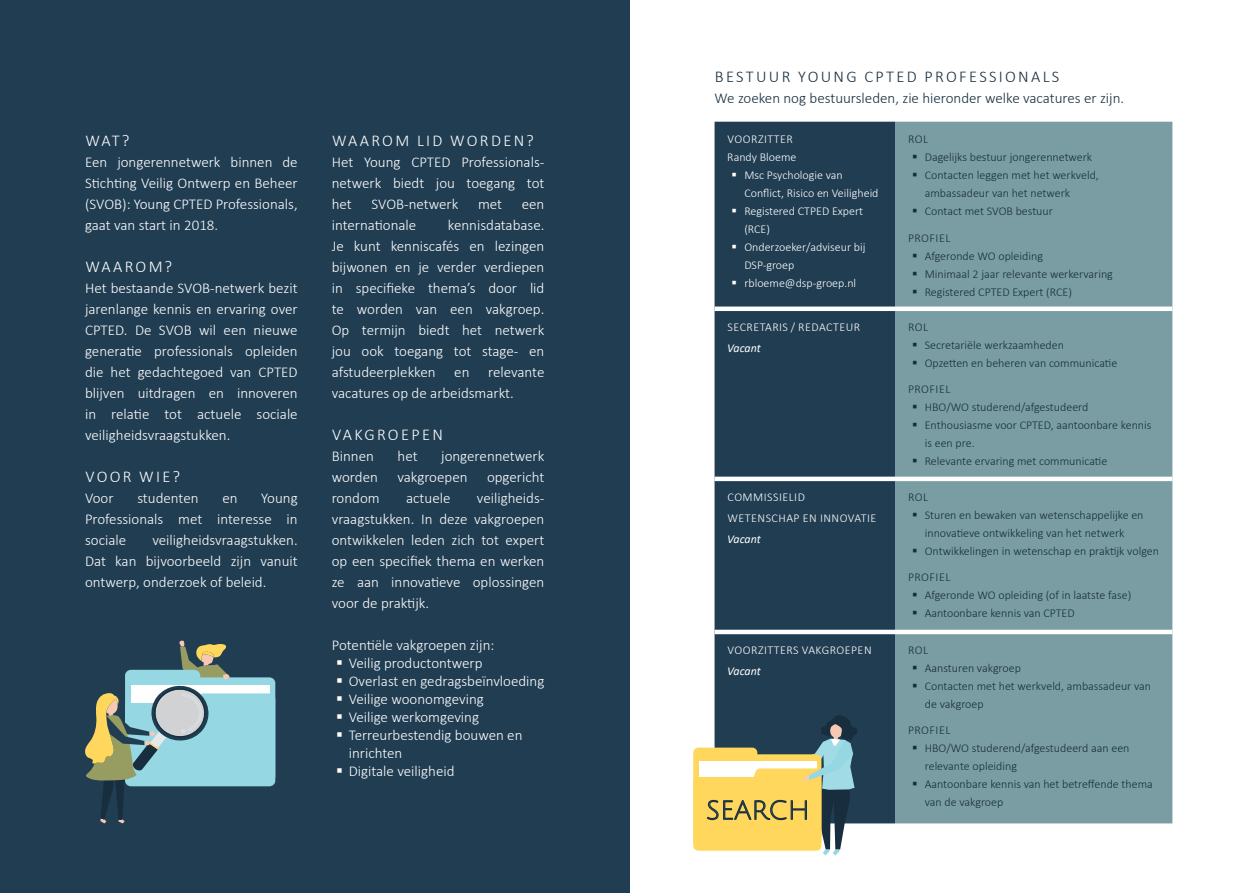
<style>
.page{position:relative;width:1259px;height:893px;background:#fff}
.page>*{position:absolute;margin:0;border:0;box-sizing:border-box;transform-origin:0 0}
.t1{font:300 16.5px "Calibri";letter-spacing:.14em;color:#fff}
.t2{font:300 16.5px "Calibri";letter-spacing:.14em;color:#172d3d}
.t3{font:300 15px/21px "Calibri";color:#fff;text-align:justify}
.t4{font:300 15px "Calibri";color:#172d3d}
.t5{font:300 12px/18px "Calibri";color:#172d3d}
.t6{font:300 12px/18px "Calibri";color:#fff}
.t7{font:300 12px "Calibri";letter-spacing:.04em;color:#fff}
.t8{font:300 12px "Calibri";letter-spacing:.04em;color:#172d3d}
.t9{font:italic 12px "Calibri";letter-spacing:-.005em;color:#fff}
</style>
<div class="page">
<div style="left:0;top:0;width:629px;height:893px;background:#203d52"></div>
<div style="left:714px;top:122px;width:181px;height:701px;background:#203d52"></div>
<div style="left:895px;top:122px;width:277px;height:701px;background:#799da3"></div>
<hr style="left:714px;top:307px;width:181px;height:4px;background:#fff">
<hr style="left:895px;top:307px;width:277px;height:4px;background:#fff">
<hr style="left:714px;top:477px;width:181px;height:4px;background:#fff">
<hr style="left:895px;top:477px;width:277px;height:4px;background:#fff">
<hr style="left:714px;top:630px;width:181px;height:4px;background:#fff">
<hr style="left:895px;top:630px;width:277px;height:4px;background:#fff">
<svg style="left:85px;top:641px;width:190px;height:182px"></svg>
<svg style="left:693px;top:715px;width:164px;height:140px;background:#b1ab78"></svg>
<svg style="left:732px;top:173px;width:4px;height:4px"></svg>
<svg style="left:732px;top:209px;width:4px;height:4px"></svg>
<svg style="left:732px;top:245px;width:4px;height:4px"></svg>
<svg style="left:732px;top:281px;width:4px;height:4px"></svg>
<svg style="left:913px;top:155px;width:3px;height:4px"></svg>
<svg style="left:913px;top:173px;width:3px;height:4px"></svg>
<svg style="left:913px;top:209px;width:3px;height:4px"></svg>
<svg style="left:913px;top:342px;width:3px;height:4px"></svg>
<svg style="left:913px;top:360px;width:3px;height:4px"></svg>
<svg style="left:913px;top:512px;width:3px;height:4px"></svg>
<svg style="left:913px;top:548px;width:3px;height:4px"></svg>
<svg style="left:913px;top:746px;width:3px;height:4px"></svg>
<svg style="left:913px;top:782px;width:3px;height:4px"></svg>
<p class="t1" style="left:85px;top:131px;width:45px">WAT?</p>
<p class="t3" style="left:85px;top:152px;width:214px">Een jongerennetwerk binnen de Stichting Veilig Ontwerp en Beheer (SVOB): Young CPTED Professionals, gaat van start in 2018.</p>
<p class="t1" style="left:85px;top:257px;width:88px">WAAROM?</p>
<p class="t3" style="left:85px;top:278px;width:214px">Het bestaande SVOB-netwerk bezit jarenlange kennis en ervaring over CPTED. De SVOB wil een nieuwe generatie professionals opleiden die het gedachtegoed van CPTED blijven uitdragen en innoveren in relatie tot actuele sociale veiligheidsvraagstukken.</p>
<p class="t1" style="left:85px;top:467px;width:96px">VOOR WIE?</p>
<p class="t3" style="left:85px;top:488px;width:30px">Voor</p>
<p class="t3" style="left:137px;top:488px;width:63px">studenten</p>
<p class="t3" style="left:222px;top:488px;width:17px">en</p>
<p class="t3" style="left:85px;top:488px;width:214px;text-indent:176px">Young Professionals met interesse in sociale</p>
<p class="t3" style="left:85px;top:530px;width:214px;text-indent:67px">veiligheidsvraagstukken.<br>Dat kan bijvoorbeeld zijn vanuit ontwerp, onderzoek of beleid.</p>
<p class="t1" style="left:332px;top:131px;width:203px">WAAROM LID WORDEN?</p>
<p class="t3" style="left:332px;top:152px;width:214px">Het Young CPTED Professionals&shy;netwerk biedt jou toegang tot het</p>
<p class="t3" style="left:371px;top:194px;width:88px">SVOB-netwerk</p>
<p class="t3" style="left:478px;top:194px;width:26px">met</p>
<p class="t3" style="left:522px;top:194px;width:24px">een</p>
<p class="t3" style="left:332px;top:215px;width:86px">internationale</p>
<p class="t3" style="left:332px;top:215px;width:214px;text-indent:116px">kennisdatabase.<br>Je kunt kenniscafés en lezingen bijwonen en je verder verdiepen in specifieke thema’s door lid te worden van een vakgroep.<br>Op termijn biedt het netwerk jou ook toegang tot stage- en afstudeerplekken en relevante vacatures op de arbeidsmarkt.</p>
<p class="t1" style="left:332px;top:425px;width:112px">VAKGROEPEN</p>
<p class="t3" style="left:332px;top:446px;width:44px">Binnen</p>
<p class="t3" style="left:397px;top:446px;width:22px">het</p>
<p class="t3" style="left:441px;top:446px;width:105px">jongerennetwerk</p>
<p class="t3" style="left:332px;top:467px;width:48px">worden</p>
<p class="t3" style="left:397px;top:467px;width:72px">vakgroepen</p>
<p class="t3" style="left:487px;top:467px;width:59px">opgericht</p>
<p class="t3" style="left:332px;top:488px;width:49px">rondom</p>
<p class="t3" style="left:406px;top:488px;width:46px">actuele</p>
<p class="t3" style="left:332px;top:488px;width:214px;text-indent:145px">veiligheids&shy;vraagstukken. In deze vakgroepen ontwikkelen leden zich tot expert op een specifiek thema en werken ze aan innovatieve oplossingen voor de praktijk.</p>
<p class="t3" style="left:332px;top:635px;width:164px">Potentiële vakgroepen zijn:</p>
<p class="t3" style="left:349px;top:653px;width:135px">Veilig productontwerp</p>
<p class="t3" style="left:349px;top:671px;width:197px">Overlast en gedragsbeïnvloeding</p>
<p class="t3" style="left:349px;top:689px;width:137px">Veilige woonomgeving</p>
<p class="t3" style="left:349px;top:707px;width:132px">Veilige werkomgeving</p>
<p class="t3" style="left:349px;top:726px;width:175px;line-height:18px">Terreurbestendig bouwen en inrichten</p>
<p class="t3" style="left:349px;top:761px;width:107px">Digitale veiligheid</p>
<p class="t2" style="left:715px;top:66px;width:346px">BESTUUR YOUNG CPTED PROFESSIONALS</p>
<p class="t4" style="left:714px;top:89px;width:411px">We zoeken nog bestuursleden, zie hieronder welke vacatures er zijn.</p>
<p class="t7" style="left:727px;top:132px;width:67px">VOORZITTER</p>
<p class="t6" style="left:727px;top:148px;width:71px">Randy Bloeme</p>
<p class="t6" style="left:744px;top:166px;width:136px">Msc Psychologie van<br>Conflict, Risico en Veiligheid</p>
<p class="t6" style="left:744px;top:202px;width:120px">Registered CTPED Expert (RCE)</p>
<p class="t6" style="left:744px;top:238px;width:123px">Onderzoeker/adviseur bij<br>DSP-groep</p>
<p class="t6" style="left:744px;top:274px;width:113px">rbloeme@dsp-groep.nl</p>
<p class="t5" style="left:908px;top:130px;width:22px">ROL</p>
<p class="t5" style="left:924px;top:148px;width:169px">Dagelijks bestuur jongerennetwerk</p>
<p class="t5" style="left:924px;top:166px;width:176px">Contacten leggen met het werkveld, ambassadeur van het netwerk</p>
<p class="t5" style="left:924px;top:202px;width:130px">Contact met SVOB bestuur</p>
<p class="t8" style="left:908px;top:231px;width:44px">PROFIEL</p>
<p class="t5" style="left:924px;top:247px;width:120px">Afgeronde WO opleiding</p>
<p class="t5" style="left:924px;top:265px;width:190px">Minimaal 2 jaar relevante werkervaring</p>
<p class="t5" style="left:924px;top:283px;width:149px">Registered CPTED Expert (RCE)</p>
<p class="t7" style="left:727px;top:319px;width:134px">SECRETARIS / REDACTEUR</p>
<p class="t9" style="left:727px;top:339px;width:35px">Vacant</p>
<p class="t5" style="left:908px;top:317px;width:22px">ROL</p>
<p class="t5" style="left:924px;top:335px;width:141px">Secretariële werkzaamheden</p>
<p class="t5" style="left:924px;top:353px;width:194px">Opzetten en beheren van communicatie</p>
<p class="t8" style="left:908px;top:382px;width:44px">PROFIEL</p>
<p class="t5" style="left:924px;top:398px;width:165px">HBO/WO studerend/afgestudeerd</p>
<p class="t5" style="left:924px;top:416px;width:228px">Enthousiasme voor CPTED, aantoonbare kennis is een pre.</p>
<p class="t5" style="left:924px;top:452px;width:184px">Relevante ervaring met communicatie</p>
<p class="t7" style="left:727px;top:489px;width:79px">COMMISSIELID</p>
<p class="t7" style="left:727px;top:510px;width:150px">WETENSCHAP EN INNOVATIE</p>
<p class="t9" style="left:727px;top:530px;width:35px">Vacant</p>
<p class="t5" style="left:908px;top:487px;width:22px">ROL</p>
<p class="t5" style="left:924px;top:505px;width:220px">Sturen en bewaken van wetenschappelijke en innovatieve ontwikkeling van het netwerk</p>
<p class="t5" style="left:924px;top:541px;width:236px">Ontwikkelingen in wetenschap en praktijk volgen</p>
<p class="t8" style="left:908px;top:570px;width:44px">PROFIEL</p>
<p class="t5" style="left:924px;top:586px;width:208px">Afgeronde WO opleiding (of in laatste fase)</p>
<p class="t5" style="left:924px;top:604px;width:151px">Aantoonbare kennis van CPTED</p>
<p class="t7" style="left:727px;top:642px;width:146px">VOORZITTERS VAKGROEPEN</p>
<p class="t9" style="left:727px;top:662px;width:35px">Vacant</p>
<p class="t5" style="left:908px;top:641px;width:22px">ROL</p>
<p class="t5" style="left:924px;top:659px;width:98px">Aansturen vakgroep</p>
<p class="t5" style="left:924px;top:677px;width:228px">Contacten met het werkveld, ambassadeur van de vakgroep</p>
<p class="t8" style="left:908px;top:723px;width:44px">PROFIEL</p>
<p class="t5" style="left:924px;top:739px;width:206px">HBO/WO studerend/afgestudeerd aan een relevante opleiding</p>
<p class="t5" style="left:924px;top:775px;width:229px">Aantoonbare kennis van het betreffende thema van de vakgroep</p>
</div>
